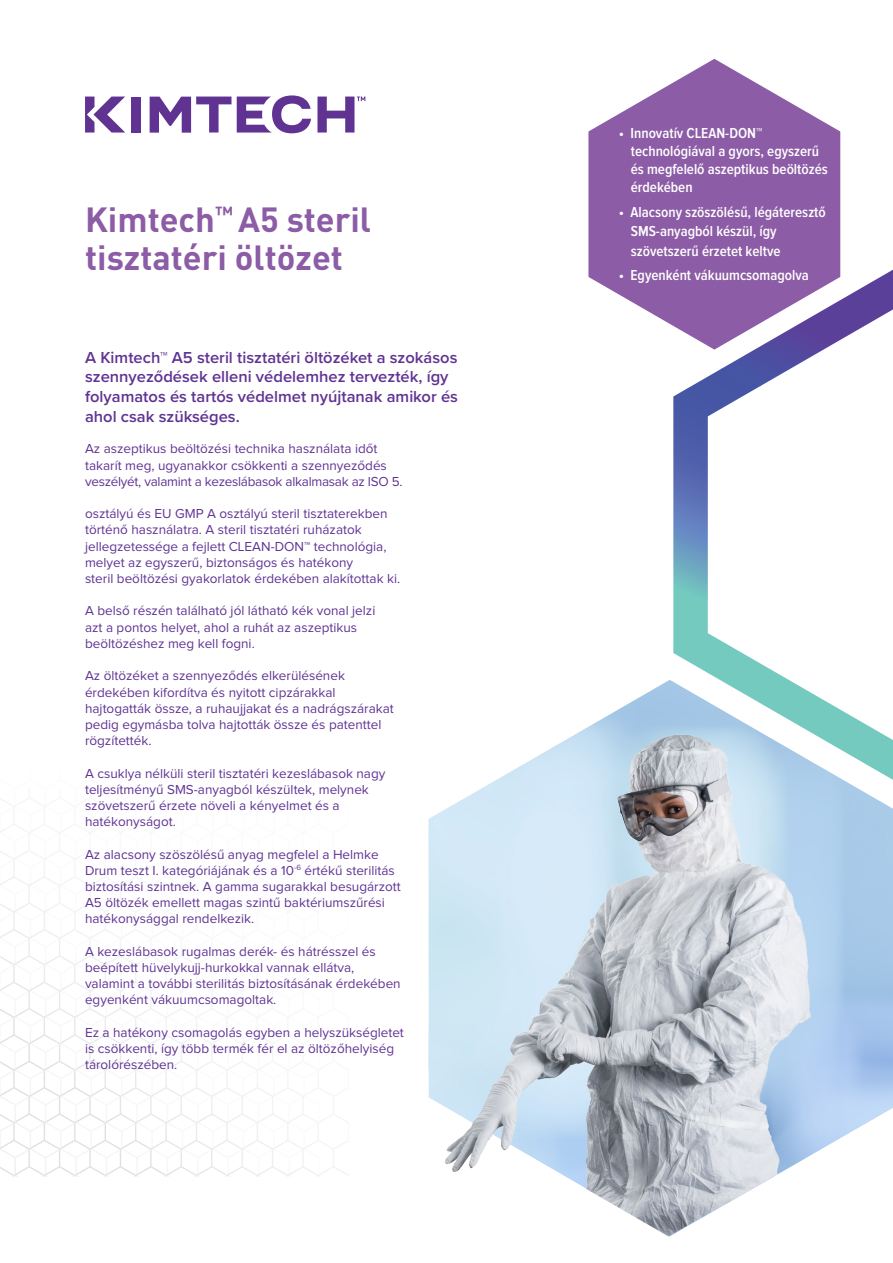
<style>
.page{position:relative;width:893px;height:1263px;background:#fff}
.page>*{position:absolute;margin:0;border:0;box-sizing:border-box;transform-origin:0 0}
.t1{font:700 34.5px/37.5px "DIN Pro";color:#8c5ca6}
.t2{font:600 16.5px/19.8px "Proxima Nova";color:#603393}
.t3{font:600 15px/18px "Proxima Nova Cond";color:#fff}
.t4{font:13.5px/16.2px "Proxima Nova";color:#603393}
</style>
<div class="page">
<svg style="left:673px;top:270px;width:220px;height:339px"></svg>
<svg style="left:588px;top:59px;width:252px;height:291px;fill:#8c5ca6"></svg>
<img style="left:0;top:887px;width:348px;height:290px">
<div style="left:132px;top:97px;width:9px;height:36px;background:#603393"></div>
<svg style="left:150px;top:97px;width:81px;height:36px"></svg>
<svg style="left:237px;top:95px;width:74px;height:38px"></svg>
<svg style="left:85px;top:97px;width:40px;height:36px"></svg>
<svg style="left:317px;top:97px;width:48px;height:36px"></svg>
<img style="left:428px;top:609px;width:465px;height:627px">
<p class="t1" style="left:85px;top:197px;width:288px">Kimtech<sup>™</sup> A5 steril tisztatéri öltözet</p>
<p class="t2" style="left:85px;top:347px;width:374px">A Kimtech™ A5 steril tisztatéri öltözéket a szokásos szennyeződések elleni védelemhez tervezték, így folyamatos és tartós védelmet nyújtanak amikor és ahol csak szükséges.</p>
<p class="t4" style="left:85px;top:441px;width:319px">Az aszeptikus beöltözési technika használata időt takarít meg, ugyanakkor csökkenti a szennyeződés veszélyét, valamint a kezeslábasok alkalmasak az ISO 5.</p>
<p class="t4" style="left:85px;top:506px;width:304px">osztályú és EU GMP A osztályú steril tisztaterekben történő használatra. A steril tisztatéri ruházatok jellegzetessége a fejlett CLEAN-DON™ technológia, melyet az egyszerű, biztonságos és hatékony</p>
<p class="t4" style="left:85px;top:571px;width:317px">steril beöltözési gyakorlatok érdekében alakítottak ki.</p>
<p class="t4" style="left:85px;top:603px;width:292px">A belső részén található jól látható kék vonal jelzi azt a pontos helyet, ahol a ruhát az aszeptikus beöltözéshez meg kell fogni.</p>
<p class="t4" style="left:85px;top:668px;width:310px">Az öltözéket a szennyeződés elkerülésének érdekében kifordítva és nyitott cipzárakkal hajtogatták össze, a ruhaujjakat és a nadrágszárakat pedig egymásba tolva hajtották össze és patenttel rögzítették.</p>
<p class="t4" style="left:85px;top:765px;width:302px">A csuklya nélküli steril tisztatéri kezeslábasok nagy</p>
<p class="t4" style="left:85px;top:781px;width:285px">teljesítményű SMS-anyagból készültek, melynek</p>
<p class="t4" style="left:85px;top:798px;width:256px">szövetszerű érzete növeli a kényelmet és a hatékonyságot.</p>
<p class="t4" style="left:85px;top:846px;width:317px">Az alacsony szöszölésű anyag megfelel a Helmke Drum teszt I. kategóriájának és a 10<sup>-6</sup> értékű sterilitás biztosítási szintnek. A gamma sugarakkal besugárzott A5 öltözék emellett magas szintű baktériumszűrési hatékonysággal rendelkezik.</p>
<p class="t4" style="left:85px;top:943px;width:292px">A kezeslábasok rugalmas derék- és hátrésszel és</p>
<p class="t4" style="left:85px;top:960px;width:317px">beépített hüvelykujj-hurkokkal vannak ellátva, valamint a további sterilitás biztosításának érdekében egyenként vákuumcsomagoltak.</p>
<p class="t4" style="left:85px;top:1024px;width:320px">Ez a hatékony csomagolás egyben a helyszükségletet is csökkenti, így több termék fér el az öltözőhelyiség tárolórészében.</p>
<p class="t3" style="left:631px;top:125px;width:199px;text-indent:-12px">• Innovatív CLEAN-DON™ technológiával a gyors, egyszerű és megfelelő aszeptikus beöltözés érdekében</p>
<p class="t3" style="left:631px;top:202px;width:197px;line-height:19.5px;text-indent:-12px">• Alacsony szöszölésű, légáteresztő<br>SMS‑anyagból készül, így szövetszerű érzetet keltve</p>
<p class="t3" style="left:619px;top:266px;width:192px">• Egyenként vákuumcsomagolva</p>
</div>
